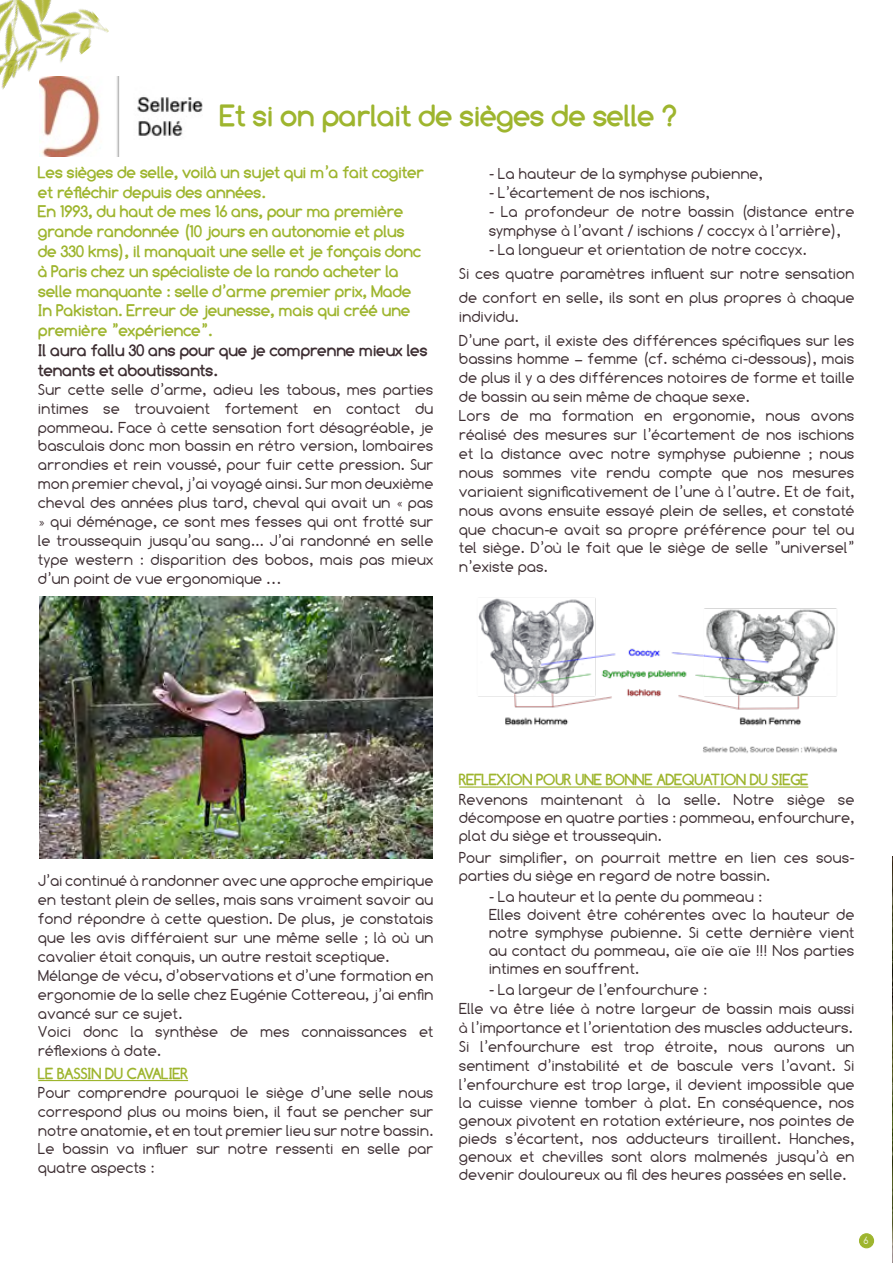
<style>
.page{position:relative;width:893px;height:1263px;background:#fff}
.page>*{position:absolute;margin:0;border:0;box-sizing:border-box;transform-origin:0 0}
.t1{font:700 30px "Comfortaa";color:#9eb52e}
.t2{font:700 16.5px/19.8px "Comfortaa";color:#9eb52e}
.t3{font:700 16.5px/19.8px "Comfortaa";color:#3d2e32}
.t4{font:15.75px/18.9px "Comfortaa";color:#3d2e32}
.t5{font:700 15.75px "Comfortaa";color:#9eb52e}
.t6{font:10.5px "Comfortaa";color:#fff}
</style>
<div class="page">
<img style="left:0;top:0;width:109px;height:90px">
<div style="left:859px;top:1234px;width:14px;height:14px;background:#9eb52e;border-radius:50%"></div>
<div style="left:859px;top:1233px;width:15px;height:15px;border:1px solid #9eb52e;border-radius:50%"></div>
<img style="left:39px;top:77px;width:164px;height:79px">
<hr style="left:38px;top:1080px;width:150px;height:1px;background:#9eb52e">
<hr style="left:459px;top:786px;width:349px;height:2px;background:#9eb52e">
<img style="left:892px;top:856px;width:1px;height:406px">
<img style="left:39px;top:596px;width:394px;height:262px">
<img style="left:478px;top:598px;width:359px;height:156px">
<h1 class="t1" style="left:220px;top:98px;width:457px">Et si on parlait de sièges de selle ?</h1>
<p class="t2" style="left:38px;top:162px;width:387px">Les sièges de selle, voilà un sujet qui m’a fait cogiter et réfléchir depuis des années.<br>En 1993, du haut de mes 16 ans, pour ma première grande randonnée (10 jours en autonomie et plus de 330 kms), il manquait une selle et je fonçais donc à Paris chez un spécialiste de la rando acheter la selle manquante : selle d’arme premier prix, Made In Pakistan. Erreur de jeunesse, mais qui créé une première ”expérience”.</p>
<p class="t3" style="left:38px;top:340px;width:391px">Il aura fallu 30 ans pour que je comprenne mieux les tenants et aboutissants.</p>
<p class="t4" style="left:38px;top:380px;width:397px;text-align:justify">Sur cette selle d’arme, adieu les tabous, mes parties intimes se trouvaient fortement en contact du pommeau. Face à cette sensation fort désagréable, je basculais donc mon bassin en rétro version, lombaires arrondies et rein voussé, pour fuir cette pression. Sur mon premier cheval, j’ai voyagé ainsi. Sur mon deuxième cheval des années plus tard, cheval qui avait un « pas » qui déménage, ce sont mes fesses qui ont frotté sur le troussequin jusqu’au sang... J’ai randonné en selle type western : disparition des bobos, mais pas mieux d’un point de vue ergonomique …</p>
<p class="t4" style="left:489px;top:164px;width:276px">- La hauteur de la symphyse pubienne,</p>
<p class="t4" style="left:489px;top:183px;width:222px">- L’écartement de nos ischions,</p>
<p class="t4" style="left:489px;top:202px;width:367px">- La profondeur de notre bassin (distance entre symphyse à l’avant / ischions / coccyx à l’arrière),</p>
<p class="t4" style="left:459px;top:237px;width:397px;line-height:24px;text-indent:30px">- La longueur et orientation de notre coccyx.<br>Si ces quatre paramètres influent sur notre sensation de confort en selle, ils sont en plus propres à chaque</p>
<p class="t4" style="left:459px;top:304px;width:397px;line-height:24px">individu.<br>D’une part, il existe des différences spécifiques sur les</p>
<p class="t4" style="left:459px;top:349px;width:397px">bassins homme – femme (cf. schéma ci-dessous), mais de plus il y a des différences notoires de forme et taille de bassin au sein même de chaque sexe.<br>Lors de ma formation en ergonomie, nous avons réalisé des mesures sur l’écartement de nos ischions et la distance avec notre symphyse pubienne ; nous nous sommes vite rendu compte que nos mesures variaient significativement de l’une à l’autre. Et de fait, nous avons ensuite essayé plein de selles, et constaté que chacun-e avait sa propre préférence pour tel ou tel siège. D’où le fait que le siège de selle ”universel” n’existe pas.</p>
<p class="t4" style="left:38px;top:871px;width:397px">J’ai continué à randonner avec une approche empirique en testant plein de selles, mais sans vraiment savoir au fond répondre à cette question. De plus, je constatais que les avis différaient sur une même selle ; là où un cavalier était conquis, un autre restait sceptique.<br>Mélange de vécu, d’observations et d’une formation en ergonomie de la selle chez Eugénie Cottereau, j’ai enfin avancé sur ce sujet.<br>Voici donc la synthèse de mes connaissances et réflexions à date.</p>
<p class="t5" style="left:38px;top:1064px;width:151px">LE BASSIN DU CAVALIER</p>
<p class="t4" style="left:38px;top:1083px;width:397px;text-align:justify">Pour comprendre pourquoi le siège d’une selle nous correspond plus ou moins bien, il faut se pencher sur notre anatomie, et en tout premier lieu sur notre bassin.<br>Le bassin va influer sur notre ressenti en selle par quatre aspects :</p>
<p class="t5" style="left:459px;top:771px;width:351px">REFLEXION POUR UNE BONNE ADEQUATION DU SIEGE</p>
<p class="t4" style="left:459px;top:790px;width:397px;line-height:18px;text-align:justify">Revenons maintenant à la selle. Notre siège se décompose en quatre parties : pommeau, enfourchure, plat du siège et troussequin.</p>
<p class="t4" style="left:459px;top:849px;width:397px;line-height:18px">Pour simplifier, on pourrait mettre en lien ces sous&shy;parties du siège en regard de notre bassin.</p>
<p class="t4" style="left:489px;top:888px;width:367px;line-height:18px">- La hauteur et la pente du pommeau :<br>Elles doivent être cohérentes avec la hauteur de notre symphyse pubienne. Si cette dernière vient au contact du pommeau, aïe aïe aïe !!! Nos parties intimes en souffrent.</p>
<p class="t4" style="left:459px;top:981px;width:397px;line-height:18.5px;text-indent:30px">- La largeur de l’enfourchure :<br>Elle va être liée à notre largeur de bassin mais aussi à l’importance et l’orientation des muscles adducteurs.<br>Si l’enfourchure est trop étroite, nous aurons un sentiment d’instabilité et de bascule vers l’avant. Si l’enfourchure est trop large, il devient impossible que la cuisse vienne tomber à plat. En conséquence, nos genoux pivotent en rotation extérieure, nos pointes de pieds s’écartent, nos adducteurs tiraillent. Hanches, genoux et chevilles sont alors malmenés jusqu’à en devenir douloureux au fil des heures passées en selle.</p>
<p class="t6" style="left:864px;top:1234px;width:6px">6</p>
</div>
